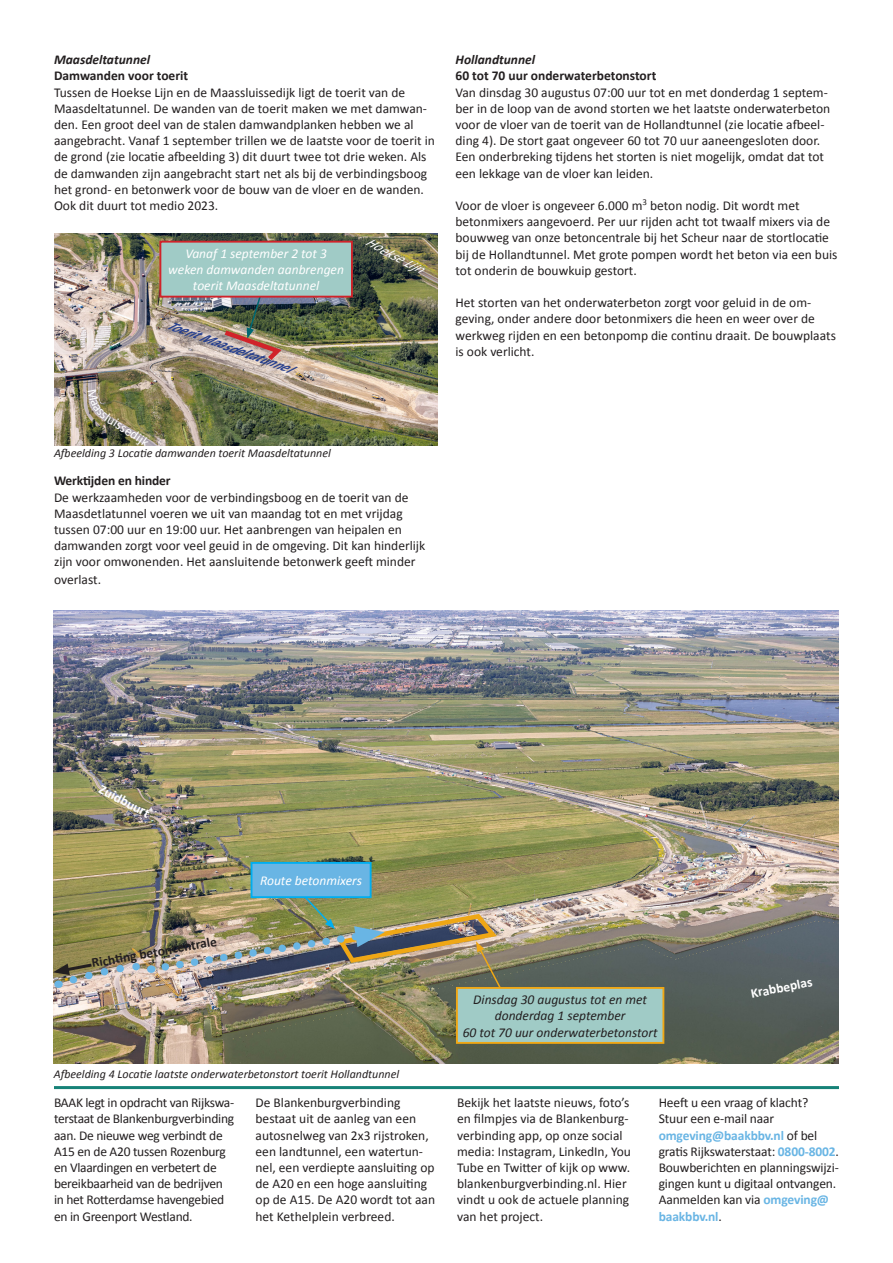
<style>
.page{position:relative;width:893px;height:1263px;background:#fff}
.page>*{position:absolute;margin:0;border:0;box-sizing:border-box;transform-origin:0 0}
.t1{font:13.5px/16.2px "Calibri";color:#231f20}
.t2{font:13.5px/16.2px "Calibri";letter-spacing:-.02em;color:#231f20}
.t3{font:700 13.5px "Calibri";color:#231f20}
.t4{font:italic 13.5px/16.2px "Calibri";color:#fff;text-align:center}
.t5{font:italic 13.5px/16.2px "Calibri";color:#231f20;text-align:center}
.t6{font:italic 700 13.5px "Calibri";color:#231f20}
.t7{font:italic 700 13.5px "Calibri";color:#253f8e}
.t8{font:700 13.5px "Calibri";color:#fff}
.t9{font:italic 13.5px "Calibri";color:#fff}
.t10{font:13.5px "Calibri";color:#fff}
.t11{font:italic 12px "Calibri";color:#231f20}
.s1{font-weight:700;color:#69b5e4}
</style>
<div class="page">
<hr style="left:54px;top:1086px;width:785px;height:3px;background:#168278">
<img style="left:54px;top:610px;width:785px;height:453px">
<div style="left:457px;top:988px;width:206px;height:55px;background:#a0cbc6"></div>
<div style="left:456px;top:987px;width:208px;height:57px;border:2px solid #efa715"></div>
<div style="left:252px;top:863px;width:119px;height:34px;background:#69b5e4"></div>
<div style="left:251px;top:862px;width:121px;height:36px;border:2px solid #00aeef"></div>
<img style="left:53px;top:888px;width:461px;height:124px">
<img style="left:54px;top:233px;width:384px;height:213px">
<img style="left:220px;top:298px;width:66px;height:67px">
<div style="left:160px;top:242px;width:192px;height:55px;background:#a0cbc6"></div>
<div style="left:159px;top:241px;width:194px;height:57px;border:2px solid #d1232a"></div>
<svg style="left:88px;top:389px;width:26px;height:36px"></svg>
<p class="t6" style="left:54px;top:51px;width:98px">Maasdeltatunnel</p>
<p class="t3" style="left:54px;top:67px;width:136px">Damwanden voor toerit</p>
<p class="t1" style="left:54px;top:84px;width:382px">Tussen de Hoekse Lijn en de Maassluissedijk ligt de toerit van de Maasdeltatunnel. De wanden van de toerit maken we met damwan&shy;den. Een groot deel van de stalen damwandplanken hebben we al aangebracht. Vanaf 1 september trillen we de laatste voor de toerit in de grond (zie locatie afbeelding 3) dit duurt twee tot drie weken. Als de damwanden zijn aangebracht start net als bij de verbindingsboog het grond- en betonwerk voor de bouw van de vloer en de wanden.<br>Ook dit duurt tot medio 2023.</p>
<p class="t4" style="left:168px;top:245px;width:177px">Vanaf 1 september 2 tot 3 weken damwanden aanbrengen toerit Maasdeltatunnel</p>
<p class="t7" style="left:170px;top:316px;width:132px;rotate:20deg">Toerit Maasdeltatunnel</p>
<p class="t10" style="left:120px;top:414px;width:41px;rotate:34deg">issedijk</p>
<p class="t11" style="left:54px;top:445px;width:278px">Afbeelding 3 Locatie damwanden toerit Maasdeltatunnel</p>
<p class="t9" style="left:371px;top:233px;width:64px;rotate:28deg">Hoekse Lijn</p>
<p class="t3" style="left:54px;top:472px;width:118px">Werktijden en hinder</p>
<p class="t1" style="left:54px;top:489px;width:373px">De werkzaamheden voor de verbindingsboog en de toerit van de Maasdetlatunnel voeren we uit van maandag tot en met vrijdag tussen 07:00 uur en 19:00 uur. Het aanbrengen van heipalen en damwanden zorgt voor veel geuid in de omgeving. Dit kan hinderlijk zijn voor omwonenden. Het aansluitende betonwerk geeft minder</p>
<p class="t1" style="left:54px;top:572px;width:49px">overlast.</p>
<p class="t6" style="left:455px;top:51px;width:81px">Hollandtunnel</p>
<p class="t3" style="left:455px;top:67px;width:202px">60 tot 70 uur onderwaterbetonstort</p>
<p class="t1" style="left:455px;top:84px;width:376px">Van dinsdag 30 augustus 07:00 uur tot en met donderdag 1 septem&shy;ber in de loop van de avond storten we het laatste onderwaterbeton voor de vloer van de toerit van de Hollandtunnel (zie locatie afbeel&shy;ding 4). De stort gaat ongeveer 60 tot 70 uur aaneengesloten door.<br>Een onderbreking tijdens het storten is niet mogelijk, omdat dat tot een lekkage van de vloer kan leiden.</p>
<p class="t1" style="left:455px;top:197px;width:383px">Voor de vloer is ongeveer 6.000 m<sup>3</sup> beton nodig. Dit wordt met betonmixers aangevoerd. Per uur rijden acht tot twaalf mixers via de bouwweg van onze betoncentrale bij het Scheur naar de stortlocatie bij de Hollandtunnel. Met grote pompen wordt het beton via een buis tot onderin de bouwkuip gestort.</p>
<p class="t1" style="left:455px;top:295px;width:382px">Het storten van het onderwaterbeton zorgt voor geluid in de om&shy;geving, onder andere door betonmixers die heen en weer over de werkweg rijden en een betonpomp die continu draait. De bouwplaats is ook verlicht.</p>
<p class="t8" style="left:104px;top:780px;width:57px;rotate:28deg">Zuidbuurt</p>
<p class="t3" style="left:90px;top:954px;width:128px;rotate:-10deg">Richti ng betoncentrale</p>
<p class="t4" style="left:260px;top:872px;width:104px">Route betonmixers</p>
<p class="t11" style="left:54px;top:1066px;width:347px">Afbeelding 4 Locatie laatste onderwaterbetonstort toerit Hollandtunnel</p>
<p class="t5" style="left:473px;top:991px;width:175px">Dinsdag 30 augustus tot en met donderdag 1 september</p>
<p class="t5" style="left:463px;top:1023px;width:196px">60 tot 70 uur onderwaterbetonstort</p>
<p class="t8" style="left:749px;top:985px;width:64px;rotate:-11deg">Krabbeplas</p>
<p class="t2" style="left:54px;top:1095px;width:182px">BAAK legt in opdracht van Rijkswa&shy;terstaat de Blankenburgverbinding aan. De nieuwe weg verbindt de<br>A15 en de A20 tussen Rozenburg en Vlaardingen en verbetert de bereikbaarheid van de bedrijven in het Rotterdamse havengebied en in Greenport Westland.</p>
<p class="t1" style="left:256px;top:1095px;width:181px">De Blankenburgverbinding bestaat uit de aanleg van een autosnelweg van 2x3 rijstroken, een landtunnel, een watertun&shy;nel, een verdiepte aansluiting op de A20 en een hoge aansluiting op de A15. De A20 wordt tot aan het Kethelplein verbreed.</p>
<p class="t1" style="left:457px;top:1095px;width:175px">Bekijk het laatste nieuws, foto’s en filmpjes via de Blankenburg&shy;verbinding app, op onze social media: Instagram, LinkedIn, You<br>Tube en Twitter of kijk op www. blankenburgverbinding.nl. Hier vindt u ook de actuele planning van het project.</p>
<p class="t1" style="left:659px;top:1095px;width:182px">Heeft u een vraag of klacht?<br>Stuur een e-mail naar <span class="s1">omgeving@baakbbv.nl</span> of bel gratis Rijkswaterstaat: <span class="s1">0800-8002</span>.<br>Bouwberichten en planningswijzi&shy;gingen kunt u digitaal ontvangen.<br>Aanmelden kan via <span class="s1">omgeving@ baakbbv.nl</span>.</p>
</div>
